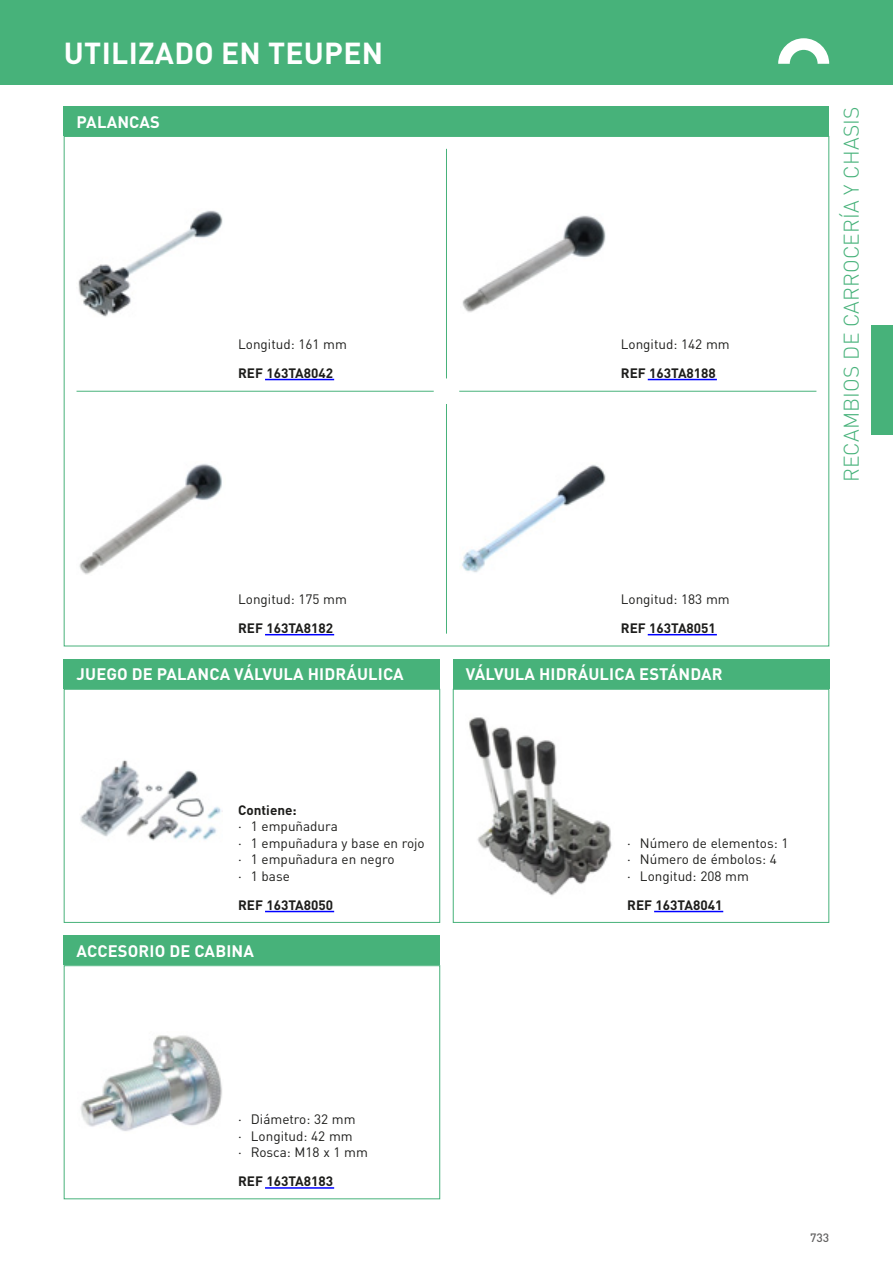
<style>
.page{position:relative;width:893px;height:1263px;background:#fff}
.page>*{position:absolute;margin:0;border:0;box-sizing:border-box;transform-origin:0 0}
.t1{font:700 30px "TVH Pro";letter-spacing:.01em;color:#fff}
.t2{font:300 21px "TVH Pro";letter-spacing:.01em;color:#47b27a}
._1_product_title{font:700 16.5px "TVH Pro";letter-spacing:.01em;color:#fff}
._6_bullets_level_1{font:13.5px "TVH Pro";color:#1d1d1b}
._7_REFs{font:700 13.5px "TVH Pro";color:#1d1d1b}
._5_text{font:13.5px "TVH Pro";color:#1d1d1b}
._5_text-2{font:700 13.5px "TVH Pro";color:#1d1d1b}
.t3{font:500 12px "TVH Pro";color:#646363}
</style>
<div class="page">
<div style="left:64px;top:136px;width:765px;height:510px;background:#fff;border:1px solid #47b27a"></div>
<div style="left:0;top:0;width:893px;height:85px;background:#47b27a"></div>
<div style="left:872px;top:325px;width:21px;height:109px;background:#47b27a"></div>
<svg style="left:778px;top:38px;width:51px;height:26px"></svg>
<hr style="left:446px;top:149px;width:1px;height:229px;background:#47b27a">
<hr style="left:446px;top:404px;width:1px;height:230px;background:#47b27a">
<hr style="left:77px;top:391px;width:357px;height:1px;background:#47b27a">
<hr style="left:459px;top:391px;width:357px;height:1px;background:#47b27a">
<div style="left:64px;top:106px;width:765px;height:30px;background:#47b27a"></div>
<img style="left:78px;top:210px;width:145px;height:107px">
<img style="left:462px;top:215px;width:144px;height:98px">
<img style="left:79px;top:463px;width:143px;height:112px">
<img style="left:461px;top:464px;width:145px;height:109px">
<div style="left:64px;top:689px;width:376px;height:234px;border:1px solid #47b27a"></div>
<div style="left:64px;top:659px;width:376px;height:30px;background:#47b27a"></div>
<img style="left:80px;top:760px;width:142px;height:81px">
<div style="left:453px;top:689px;width:376px;height:234px;border:1px solid #47b27a"></div>
<div style="left:453px;top:659px;width:376px;height:30px;background:#47b27a"></div>
<img style="left:469px;top:717px;width:143px;height:179px">
<div style="left:64px;top:965px;width:376px;height:234px;border:1px solid #47b27a"></div>
<div style="left:64px;top:935px;width:376px;height:30px;background:#47b27a"></div>
<img style="left:80px;top:1035px;width:142px;height:96px">
<hr style="left:648px;top:379px;width:69px;height:1px;background:#00f">
<hr style="left:265px;top:379px;width:69px;height:1px;background:#00f">
<hr style="left:265px;top:634px;width:69px;height:1px;background:#00f">
<hr style="left:648px;top:634px;width:69px;height:1px;background:#00f">
<hr style="left:265px;top:911px;width:69px;height:1px;background:#00f">
<hr style="left:654px;top:911px;width:69px;height:1px;background:#00f">
<hr style="left:265px;top:1187px;width:69px;height:2px;background:#00f">
<h1 class="t1" style="left:64px;top:28px;width:321px">UTILIZADO EN TEUPEN</h1>
<p class="_1_product_title" style="left:77px;top:108px;width:84px">PALANCAS</p>
<p class="_5_text" style="left:238px;top:333px;width:110px">Longitud: 161 mm</p>
<p class="_7_REFs" style="left:238px;top:362px;width:97px">RE F 163TA8042</p>
<p class="_5_text" style="left:621px;top:333px;width:110px">Longitud: 142 mm</p>
<p class="_7_REFs" style="left:621px;top:362px;width:97px">RE F 163TA8188</p>
<p class="_5_text" style="left:238px;top:588px;width:110px">Longitud: 175 mm</p>
<p class="_7_REFs" style="left:238px;top:617px;width:97px">RE F 163TA8182</p>
<p class="_1_product_title" style="left:77px;top:661px;width:329px">JUEGO DE PALANCA VÁLVULA HIDRÁULICA</p>
<p class="_5_text" style="left:621px;top:588px;width:110px">Longitud: 183 mm</p>
<p class="_7_REFs" style="left:621px;top:617px;width:97px">RE F 163TA8051</p>
<p class="_1_product_title" style="left:466px;top:661px;width:257px">VÁLVULA HIDRÁUL ICA ESTÁNDAR</p>
<p class="_5_text-2" style="left:238px;top:798px;width:60px">Contiene:</p>
<p class="_6_bullets_level_1" style="left:238px;top:815px;width:101px">• 1 empuñadura</p>
<p class="_6_bullets_level_1" style="left:238px;top:832px;width:188px">• 1 empuñadura y base en rojo</p>
<p class="_6_bullets_level_1" style="left:238px;top:848px;width:158px">• 1 empuñadura en negro</p>
<p class="_6_bullets_level_1" style="left:238px;top:865px;width:53px">• 1 base</p>
<p class="_7_REFs" style="left:238px;top:894px;width:97px">RE F 163TA8050</p>
<p class="_1_product_title" style="left:77px;top:937px;width:22px">ACCESOR</p>
<p class="_1_product_title" style="left:150px;top:937px;width:106px">IO DE CABINA</p>
<p class="_6_bullets_level_1" style="left:627px;top:832px;width:163px">• Número de elementos: 1</p>
<p class="_6_bullets_level_1" style="left:627px;top:848px;width:151px">• Número de émbolos: 4</p>
<p class="_6_bullets_level_1" style="left:627px;top:865px;width:123px">• Longitud: 208 mm</p>
<p class="_7_REFs" style="left:627px;top:894px;width:97px">RE F 163TA8041</p>
<h2 class="t2" style="left:835px;top:482px;width:377px;rotate:-90deg">Recambios de carrocería y chasis</h2>
<p class="_6_bullets_level_1" style="left:238px;top:1108px;width:119px">• Diámetro: 32 mm</p>
<p class="_6_bullets_level_1" style="left:238px;top:1125px;width:116px">• Longitud: 42 mm</p>
<p class="_6_bullets_level_1" style="left:238px;top:1141px;width:131px">• Rosca: M18 x 1 mm</p>
<p class="_7_REFs" style="left:238px;top:1170px;width:97px">RE F 163TA8183</p>
<p class="t3" style="left:810px;top:1228px;width:21px">733</p>
</div>
